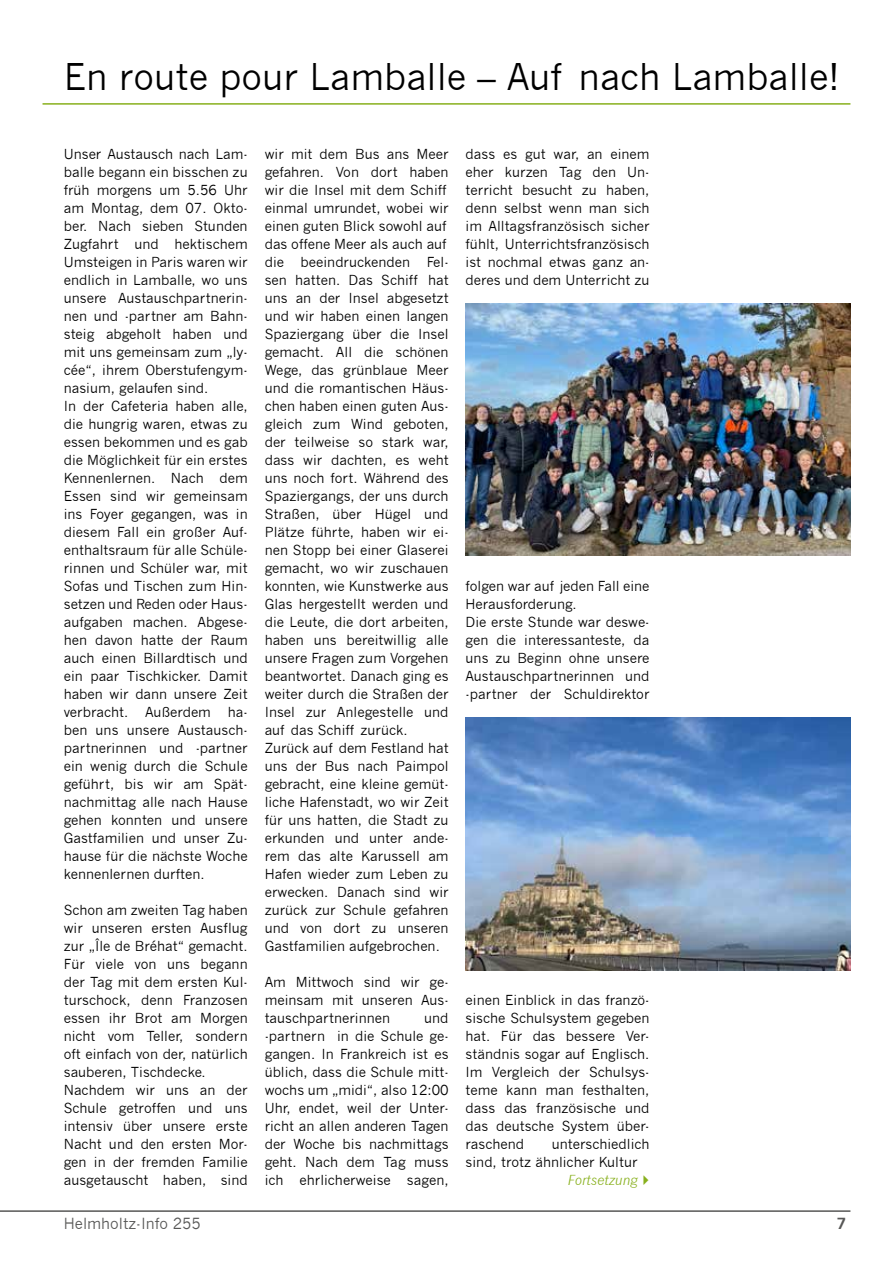
<style>
.page{position:relative;width:893px;height:1263px;background:#fff}
.page>*{position:absolute;margin:0;border:0;box-sizing:border-box;transform-origin:0 0}
.Titel_NEU_2{font:36px "News Gothic";color:#000}
.t1{font:15px "News Gothic";color:#575756}
.t2{font:700 15px "News Gothic";color:#575756}
.Fließtext{font:13.5px/18px "News Gothic";color:#000;text-align:justify}
.Fließtext-2{font:italic 13.5px "News Gothic";color:#88b01d}
</style>
<div class="page">
<hr style="left:0;top:1210px;width:850px;height:2px;background:#575756">
<hr style="left:43px;top:103px;width:807px;height:2px;background:#88b01d">
<img style="left:466px;top:303px;width:384px;height:252px">
<img style="left:466px;top:718px;width:384px;height:252px">
<p class="Titel_NEU_2" style="left:64px;top:56px;width:777px">En route pour Lamballe – Auf nach Lamballe!</p>
<p class="Fließtext" style="left:64px;top:145px;width:185px">Unser Austausch nach Lam&shy;balle begann ein bisschen zu früh morgens um 5.56 Uhr am Montag, dem 07. Okto&shy;ber. Nach sieben Stunden Zugfahrt und hektischem Umsteigen in Paris waren wir endlich in Lamballe, wo uns unsere Austauschpartnerin&shy;nen und -partner am Bahn&shy;steig abgeholt haben und mit uns gemeinsam zum „ly&shy;cée“, ihrem Oberstufengym&shy;nasium, gelaufen sind.</p>
<p class="Fließtext" style="left:64px;top:397px;width:185px">In der Cafeteria haben alle, die hungrig waren, etwas zu essen bekommen und es gab die Möglichkeit für ein erstes Kennenlernen. Nach dem Essen sind wir gemeinsam ins Foyer gegangen, was in diesem Fall ein großer Auf&shy;enthaltsraum für alle Schüle&shy;rinnen und Schüler war, mit Sofas und Tischen zum Hin&shy;setzen und Reden oder Haus&shy;aufgaben machen. Abgese&shy;hen davon hatte der Raum auch einen Billardtisch und ein paar Tischkicker. Damit haben wir dann unsere Zeit verbracht. Außerdem ha&shy;ben uns unsere Austausch&shy;partnerinnen und -partner ein wenig durch die Schule geführt, bis wir am Spät&shy;nachmittag alle nach Hause gehen konnten und unsere Gastfamilien und unser Zu&shy;hause für die nächste Woche kennenlernen durften.</p>
<p class="Fließtext" style="left:64px;top:901px;width:185px">Schon am zweiten Tag haben wir unseren ersten Ausflug zur „Île de Bréhat“ gemacht.<br>Für viele von uns begann der Tag mit dem ersten Kul&shy;turschock, denn Franzosen essen ihr Brot am Morgen nicht vom Teller, sondern oft einfach von der, natürlich sauberen, Tischdecke.</p>
<p class="Fließtext" style="left:64px;top:1081px;width:185px">Nachdem wir uns an der Schule getroffen und uns intensiv über unsere erste Nacht und den ersten Mor&shy;gen in der fremden Familie ausgetauscht haben, sind</p>
<p class="Fließtext" style="left:265px;top:145px;width:185px;text-align:left">wir mit dem Bus ans Meer gefahren. Von dort haben wir die Insel mit dem Schiff einmal umrundet, wobei wir einen guten Blick sowohl auf das offene Meer als auch auf die beeindruckenden Fel&shy;sen hatten. Das Schiff hat uns an der Insel abgesetzt und wir haben einen langen<br>Spaziergang über die Insel gemacht. All die schönen<br>Wege, das grünblaue Meer und die romantischen Häus&shy;chen haben einen guten Aus&shy;gleich zum Wind geboten, der teilweise so stark war, dass wir dachten, es weht uns noch fort. Während des<br>Spaziergangs, der uns durch<br>Straßen, über Hügel und<br>Plätze führte, haben wir ei&shy;nen Stopp bei einer Glaserei gemacht, wo wir zuschauen konnten, wie Kunstwerke aus<br>Glas hergestellt werden und die Leute, die dort arbeiten, haben uns bereitwillig alle unsere Fragen zum Vorgehen beantwortet. Danach ging es weiter durch die Straßen der<br>Insel zur Anlegestelle und auf das Schiff zurück.</p>
<p class="Fließtext" style="left:265px;top:739px;width:185px">Zurück auf dem Festland hat uns der Bus nach Paimpol gebracht, eine kleine gemüt&shy;liche Hafenstadt, wo wir Zeit für uns hatten, die Stadt zu erkunden und unter ande&shy;rem das alte Karussell am Hafen wieder zum Leben zu erwecken. Danach sind wir zurück zur Schule gefahren und von dort zu unseren Gastfamilien aufgebrochen.</p>
<p class="Fließtext" style="left:265px;top:973px;width:185px">Am Mittwoch sind wir ge&shy;meinsam mit unseren Aus&shy;tauschpartnerinnen</p>
<p class="Fließtext" style="left:265px;top:1009px;width:185px;text-indent:160px">und -partnern in die Schule ge&shy;gangen. In Frankreich ist es üblich, dass die Schule mitt&shy;wochs um „midi“, also 12:00<br>Uhr, endet, weil der Unter&shy;richt an allen anderen Tagen der Woche bis nachmittags geht. Nach dem Tag muss ich ehrlicherweise sagen,</p>
<p class="Fließtext" style="left:466px;top:145px;width:185px">dass es gut war, an einem eher kurzen Tag den Un&shy;terricht besucht zu haben, denn selbst wenn man sich im Alltagsfranzösisch sicher fühlt, Unterrichtsfranzösisch ist nochmal etwas ganz an&shy;deres und dem Unterricht zu</p>
<p class="Fließtext" style="left:466px;top:577px;width:185px">folgen war auf jeden Fall eine<br>Herausforderung.</p>
<p class="Fließtext" style="left:466px;top:613px;width:185px">Die erste Stunde war deswe&shy;gen die interessanteste, da uns zu Beginn ohne unsere Austauschpartnerinnen und -partner der Schuldirektor</p>
<p class="Fließtext" style="left:466px;top:991px;width:185px">einen Einblick in das franzö&shy;sische Schulsystem gegeben hat. Für das bessere Ver&shy;ständnis sogar auf Englisch.<br>Im Vergleich der Schulsys&shy;teme kann man festhalten, dass das französische und das deutsche System über&shy;raschend</p>
<p class="Fließtext" style="left:466px;top:1135px;width:185px;text-indent:86px">unterschiedlich sind, trotz ähnlicher Kultur</p>
<p class="Fließtext-2" style="left:567px;top:1172px;width:72px">Fortsetzung</p>
<p class="t1" style="left:64px;top:1215px;width:139px">Helmholtz-Info 255</p>
<p class="t2" style="left:837px;top:1214px;width:11px">7</p>
</div>
